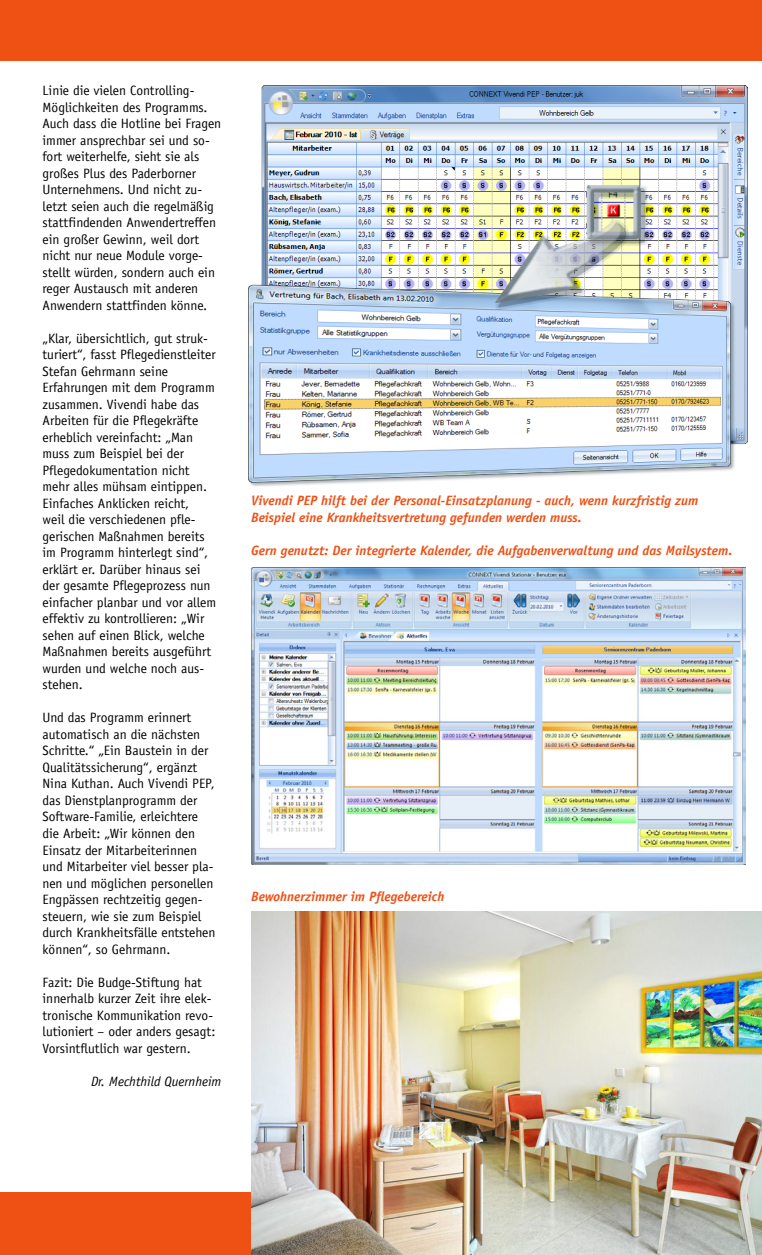
<style>
.page{position:relative;width:762px;height:1255px;background:#fff}
.page>*{position:absolute;margin:0;border:0;box-sizing:border-box;transform-origin:0 0}
.t1{font:13.5px/16.5px "Officina Sans";color:#000}
.t2{font:italic 700 13.5px/16.5px "Officina Sans";color:#ef5014}
.t3{font:italic 13.5px "Officina Sans";color:#000}
</style>
<div class="page">
<div style="left:0;top:0;width:761px;height:60px;background:#ef5014"></div>
<div style="left:0;top:1192px;width:761px;height:62px;background:#ef5014"></div>
<img style="left:251px;top:911px;width:510px;height:343px">
<img style="left:248px;top:85px;width:498px;height:402px">
<img style="left:251px;top:567px;width:494px;height:297px">
<p class="t1" style="left:43px;top:82px;width:180px">Linie die vielen Controlling-<br>Möglichkeiten des Programms.<br>Auch dass die Hotline bei Fragen immer ansprechbar sei und so&shy;fort weiterhelfe, sieht sie als großes Plus des Paderborner<br>Unternehmens. Und nicht zu&shy;letzt seien auch die regelmäßig stattfindenden Anwendertreffen ein großer Gewinn, weil dort nicht nur neue Module vorge&shy;stellt würden, sondern auch ein reger Austausch mit anderen<br>Anwendern stattfinden könne.</p>
<p class="t1" style="left:43px;top:330px;width:175px">„Klar, übersichtlich, gut struk&shy;turiert“, fasst Pflegedienstleiter<br>Stefan Gehrmann seine<br>Erfahrungen mit dem Programm zusammen. Vivendi habe das<br>Arbeiten für die Pflegekräfte erheblich vereinfacht: „Man muss zum Beispiel bei der<br>Pflegedokumentation nicht mehr alles mühsam eintippen.<br>Einfaches Anklicken reicht,<br>weil die verschiedenen pfle&shy;gerischen Maßnahmen bereits im Programm hinterlegt sind“, erklärt er. Darüber hinaus sei der gesamte Pflegeprozess nun einfacher planbar und vor allem effektiv zu kontrollieren: „Wir sehen auf einen Blick, welche<br>Maßnahmen bereits ausgeführt wurden und welche noch aus&shy;stehen.</p>
<p class="t1" style="left:43px;top:709px;width:174px">Und das Programm erinnert automatisch an die nächsten<br>Schritte.“ „Ein Baustein in der<br>Qualitätssicherung“, ergänzt<br>Nina Kuthan. Auch Vivendi PEP, das Dienstplanprogramm der<br>Software-Familie, erleichtere die Arbeit: „Wir können den<br>Einsatz der Mitarbeiterinnen und Mitarbeiter viel besser pla&shy;nen und möglichen personellen<br>Engpässen rechtzeitig gegen&shy;steuern, wie sie zum Beispiel durch Krankheitsfälle entstehen können“, so Gehrmann.</p>
<p class="t1" style="left:43px;top:973px;width:174px">Fazit: Die Budge-Stiftung hat innerhalb kurzer Zeit ihre elek&shy;tronische Kommunikation revo&shy;lutioniert – oder anders gesagt:<br>Vorsintflutlich war gestern.</p>
<p class="t3" style="left:91px;top:1073px;width:132px">Dr. Mechthild Quernheim</p>
<p class="t2" style="left:251px;top:492px;width:448px">Vivendi PEP hilft bei der Personal-Einsatzplanung - auch, wenn kurzfristig zum<br>Beispiel eine Krankheitsvertretung gefunden werden muss.</p>
<p class="t2" style="left:251px;top:541px;width:482px">Gern genutzt: Der integrierte Kalender, die Aufgabenverwaltung und das Mailsystem.</p>
<p class="t2" style="left:251px;top:887px;width:195px">Bewohnerzimmer im Pflegebereich</p>
</div>
